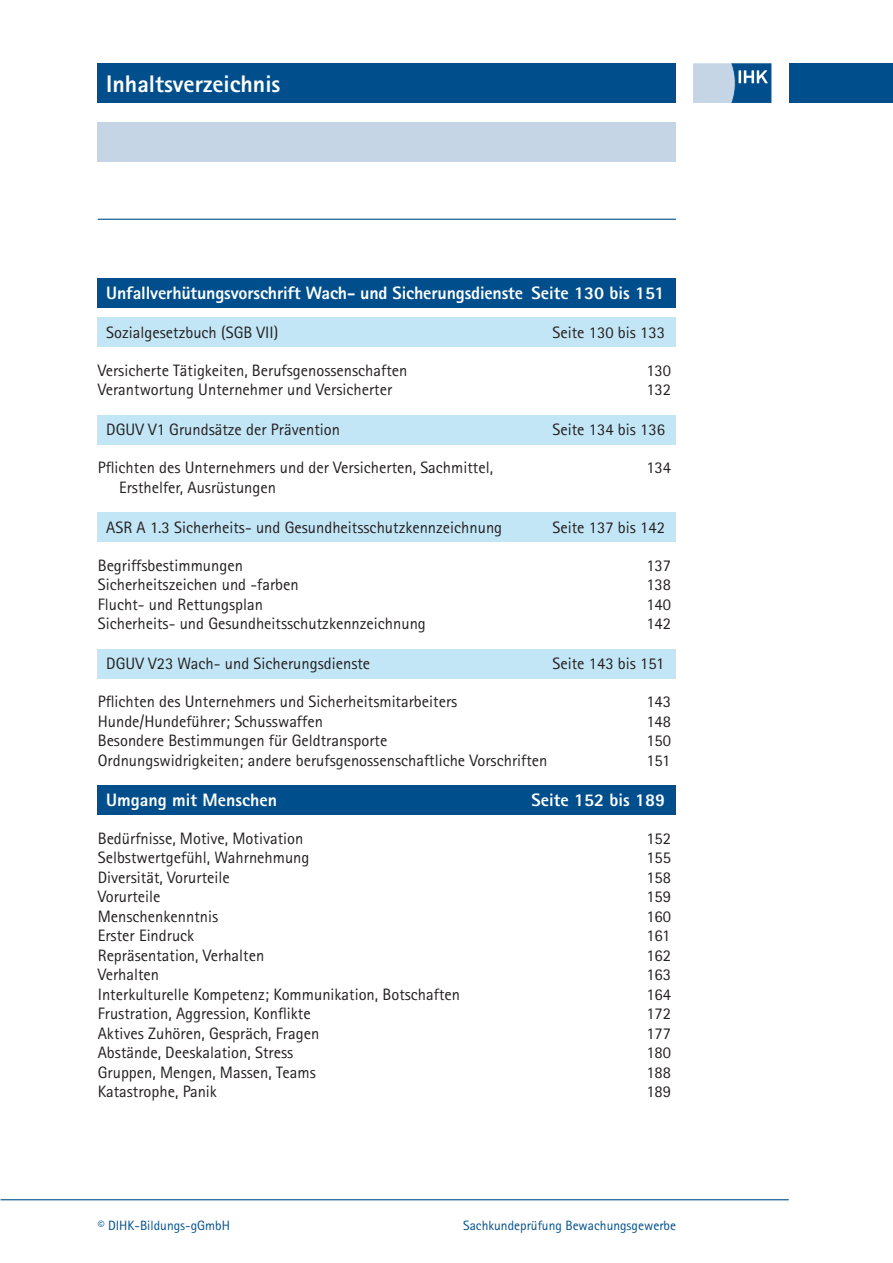
<style>
.page{position:relative;width:893px;height:1263px;background:#fff}
.page>*{position:absolute;margin:0;border:0;box-sizing:border-box;transform-origin:0 0}
.t1{font:800 24px "Rotis Sans Serif Std";color:#fff}
.TOC_Lv_1{font:800 18px "Rotis Sans Serif Std";letter-spacing:-.01em;color:#fff}
.TOC_Lv_3{font:16.5px "Rotis Sans Serif Std";color:#231f20}
.TOC_Lv_2{font:16.5px "Rotis Sans Serif Std";color:#231f20}
.t2{font:13.5px "Rotis Sans Serif Std";color:#004f8c}
</style>
<div class="page">
<svg style="left:693px;top:64px;width:78px;height:39px;background:#769fc1"></svg>
<div style="left:98px;top:122px;width:578px;height:39px;background:#c5d5e5"></div>
<hr style="left:98px;top:219px;width:578px;height:1px;background:#004f8c">
<hr style="left:1px;top:1199px;width:788px;height:1px;background:#004f8c">
<div style="left:789px;top:64px;width:104px;height:39px;background:#004f8c"></div>
<div style="left:98px;top:64px;width:578px;height:39px;background:#004f8c"></div>
<div style="left:98px;top:785px;width:578px;height:30px;background:#004f8c"></div>
<div style="left:98px;top:415px;width:578px;height:30px;background:#c3e6f6"></div>
<div style="left:98px;top:512px;width:578px;height:30px;background:#c3e6f6"></div>
<div style="left:98px;top:649px;width:578px;height:30px;background:#c3e6f6"></div>
<div style="left:98px;top:317px;width:578px;height:30px;background:#c3e6f6"></div>
<div style="left:98px;top:278px;width:578px;height:30px;background:#004f8c"></div>
<h1 class="t1" style="left:106px;top:68px;width:176px">Inhaltsverzeichnis</h1>
<p class="TOC_Lv_1" style="left:106px;top:282px;width:560px">Unfallverhütungsvorschrift Wach- und Sicherungsdienste Seite 130 bis 151</p>
<p class="TOC_Lv_2" style="left:106px;top:323px;width:173px">Sozialgesetzbuch (SGB VII)</p>
<p class="TOC_Lv_2" style="left:553px;top:323px;width:114px">Seite 130 bis 133</p>
<p class="TOC_Lv_3" style="left:98px;top:360px;width:311px">Versicherte Tätigkeiten, Berufsgenossenschaften</p>
<p class="TOC_Lv_3" style="left:646px;top:360px;width:26px">130</p>
<p class="TOC_Lv_3" style="left:98px;top:380px;width:296px">Verantwortung Unternehmer und Versicherter</p>
<p class="TOC_Lv_3" style="left:646px;top:380px;width:26px">132</p>
<p class="TOC_Lv_2" style="left:106px;top:420px;width:235px">DGUV V1 Grundsätze der Prävention</p>
<p class="TOC_Lv_2" style="left:553px;top:420px;width:114px">Seite 134 bis 136</p>
<p class="TOC_Lv_3" style="left:98px;top:458px;width:397px">Pflichten des Unternehmers und der Versicherten, Sachmittel,</p>
<p class="TOC_Lv_3" style="left:646px;top:458px;width:26px">134</p>
<p class="TOC_Lv_3" style="left:119px;top:477px;width:159px">Ersthelfer, Ausrüstungen</p>
<p class="TOC_Lv_2" style="left:106px;top:518px;width:397px">ASR A 1.3 Sicherheits- und Gesundheitsschutzkennzeichnung</p>
<p class="TOC_Lv_2" style="left:553px;top:518px;width:114px">Seite 137 bis 142</p>
<p class="TOC_Lv_3" style="left:98px;top:555px;width:147px">Begriffsbestimmungen</p>
<p class="TOC_Lv_3" style="left:646px;top:555px;width:26px">137</p>
<p class="TOC_Lv_3" style="left:98px;top:575px;width:202px">Sicherheitszeichen und -farben</p>
<p class="TOC_Lv_3" style="left:646px;top:575px;width:26px">138</p>
<p class="TOC_Lv_3" style="left:98px;top:594px;width:167px">Flucht- und Rettungsplan</p>
<p class="TOC_Lv_3" style="left:646px;top:594px;width:26px">140</p>
<p class="TOC_Lv_3" style="left:98px;top:614px;width:330px">Sicherheits- und Gesundheitsschutzkennzeichnung</p>
<p class="TOC_Lv_3" style="left:646px;top:614px;width:26px">142</p>
<p class="TOC_Lv_2" style="left:106px;top:654px;width:265px">DGUV V23 Wach- und Sicherungsdienste</p>
<p class="TOC_Lv_2" style="left:553px;top:654px;width:113px">Seite 143 bis 151</p>
<p class="TOC_Lv_3" style="left:98px;top:692px;width:361px">Pflichten des Unternehmers und Sicherheitsmitarbeiters</p>
<p class="TOC_Lv_3" style="left:646px;top:692px;width:26px">143</p>
<p class="TOC_Lv_3" style="left:98px;top:711px;width:227px">Hunde/Hundeführer; Schusswaffen</p>
<p class="TOC_Lv_3" style="left:646px;top:711px;width:26px">148</p>
<p class="TOC_Lv_3" style="left:98px;top:731px;width:291px">Besondere Bestimmungen für Geldtransporte</p>
<p class="TOC_Lv_3" style="left:646px;top:731px;width:26px">150</p>
<p class="TOC_Lv_3" style="left:98px;top:750px;width:451px">Ordnungswidrigkeiten; andere berufsgenossenschaftliche Vorschriften</p>
<p class="TOC_Lv_3" style="left:646px;top:750px;width:26px">151</p>
<p class="TOC_Lv_1" style="left:106px;top:789px;width:172px">Umgang mit Menschen</p>
<p class="TOC_Lv_1" style="left:531px;top:789px;width:135px">Seite 152 bis 189</p>
<p class="TOC_Lv_3" style="left:98px;top:828px;width:207px">Bedürfnisse, Motive, Motivation</p>
<p class="TOC_Lv_3" style="left:646px;top:828px;width:26px">152</p>
<p class="TOC_Lv_3" style="left:98px;top:848px;width:213px">Selbstwertgefühl, Wahrnehmung</p>
<p class="TOC_Lv_3" style="left:646px;top:848px;width:26px">155</p>
<p class="TOC_Lv_3" style="left:98px;top:867px;width:133px">Diversität, Vorurteile</p>
<p class="TOC_Lv_3" style="left:646px;top:867px;width:26px">158</p>
<p class="TOC_Lv_3" style="left:98px;top:887px;width:64px">Vorurteile</p>
<p class="TOC_Lv_3" style="left:646px;top:887px;width:26px">159</p>
<p class="TOC_Lv_3" style="left:98px;top:906px;width:122px">Menschenkenntnis</p>
<p class="TOC_Lv_3" style="left:646px;top:906px;width:26px">160</p>
<p class="TOC_Lv_3" style="left:98px;top:926px;width:98px">Erster Eindruck</p>
<p class="TOC_Lv_3" style="left:646px;top:926px;width:26px">161</p>
<p class="TOC_Lv_3" style="left:98px;top:945px;width:168px">Repräsentation, Verhalten</p>
<p class="TOC_Lv_3" style="left:646px;top:945px;width:26px">162</p>
<p class="TOC_Lv_3" style="left:98px;top:965px;width:63px">Verhalten</p>
<p class="TOC_Lv_3" style="left:646px;top:965px;width:26px">163</p>
<p class="TOC_Lv_3" style="left:98px;top:984px;width:364px">Interkulturelle Kompetenz; Kommunikation, Botschaften</p>
<p class="TOC_Lv_3" style="left:646px;top:984px;width:26px">164</p>
<p class="TOC_Lv_3" style="left:98px;top:1004px;width:214px">Frustration, Aggression, Konflikte</p>
<p class="TOC_Lv_3" style="left:646px;top:1004px;width:26px">172</p>
<p class="TOC_Lv_3" style="left:98px;top:1023px;width:223px">Aktives Zuhören, Gespräch, Fragen</p>
<p class="TOC_Lv_3" style="left:646px;top:1023px;width:26px">177</p>
<p class="TOC_Lv_3" style="left:98px;top:1043px;width:197px">Abstände, Deeskalation, Stress</p>
<p class="TOC_Lv_3" style="left:646px;top:1043px;width:26px">180</p>
<p class="TOC_Lv_3" style="left:98px;top:1062px;width:220px">Gruppen, Mengen, Massen, Teams</p>
<p class="TOC_Lv_3" style="left:646px;top:1062px;width:26px">188</p>
<p class="TOC_Lv_3" style="left:98px;top:1082px;width:121px">Katastrophe, Panik</p>
<p class="TOC_Lv_3" style="left:646px;top:1082px;width:26px">189</p>
<p class="t2" style="left:98px;top:1217px;width:134px">© DIHK-Bildungs-gGmbH</p>
<p class="t2" style="left:463px;top:1217px;width:214px">Sachkundeprüfung Bewachungsgewerbe</p>
</div>
